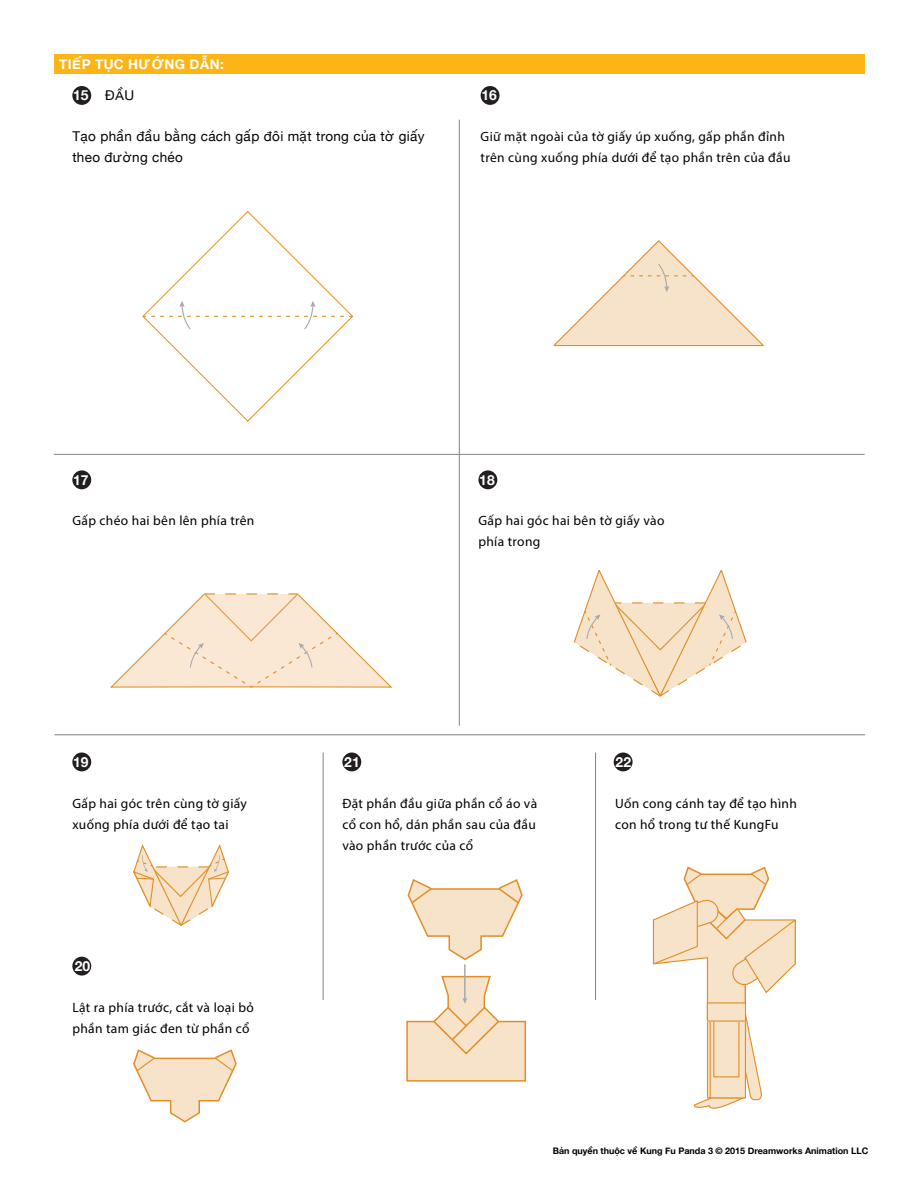
<style>
.page{position:relative;width:918px;height:1188px;background:#fff}
.page>*{position:absolute;margin:0;border:0;box-sizing:border-box;transform-origin:0 0}
.t1{font:700 13.8px "Helvetica Neue";color:#fff}
.t2{font:13.5px/21px "Myriad Pro";letter-spacing:.025em;color:#000}
.t3{font:13.5px/21px "Helvetica Neue";letter-spacing:.025em;color:#000}
.t4{font:700 13.5px "Helvetica Neue";letter-spacing:.025em;color:#fff}
.t5{font:700 9px "Helvetica Neue";color:#000}
</style>
<div class="page">
<svg style="left:110px;top:593px;width:282px;height:95px"></svg>
<svg style="left:573px;top:570px;width:174px;height:127px"></svg>
<svg style="left:142px;top:211px;width:212px;height:211px"></svg>
<svg style="left:553px;top:240px;width:211px;height:107px"></svg>
<svg style="left:143px;top:301px;width:210px;height:28px"></svg>
<svg style="left:133px;top:844px;width:97px;height:82px"></svg>
<svg style="left:133px;top:1049px;width:104px;height:74px"></svg>
<hr style="left:459px;top:120px;width:1px;height:606px;background:#848484">
<hr style="left:323px;top:753px;width:1px;height:247px;background:#848484">
<hr style="left:595px;top:753px;width:1px;height:247px;background:#848484">
<svg style="left:407px;top:879px;width:116px;height:82px"></svg>
<svg style="left:406px;top:975px;width:120px;height:107px"></svg>
<hr style="left:464px;top:964px;width:2px;height:36px;background:#a7a9ac">
<hr style="left:54px;top:735px;width:811px;height:1px;background:#848484">
<hr style="left:54px;top:454px;width:811px;height:1px;background:#848484">
<div style="left:54px;top:54px;width:810px;height:20px;background:#fcb515"></div>
<div style="left:72px;top:86px;width:19px;height:19px;background:#231f20;border-radius:50%"></div>
<div style="left:72px;top:470px;width:19px;height:19px;background:#231f20;border-radius:50%"></div>
<div style="left:72px;top:753px;width:19px;height:18px;background:#231f20;border-radius:50%"></div>
<div style="left:72px;top:957px;width:19px;height:19px;background:#231f20;border-radius:50%"></div>
<div style="left:342px;top:753px;width:19px;height:18px;background:#231f20;border-radius:50%"></div>
<div style="left:478px;top:470px;width:19px;height:19px;background:#231f20;border-radius:50%"></div>
<div style="left:481px;top:86px;width:19px;height:19px;background:#231f20;border-radius:50%"></div>
<div style="left:614px;top:753px;width:19px;height:18px;background:#231f20;border-radius:50%"></div>
<svg style="left:652px;top:866px;width:144px;height:243px"></svg>
<hr style="left:653px;top:920px;width:1px;height:44px;background:#e18e26">
<hr style="left:795px;top:920px;width:1px;height:44px;background:#e18e26">
<div style="left:707px;top:1003px;width:38px;height:18px;background:#f7e3ca"></div>
<div style="left:707px;top:1002px;width:39px;height:20px;border:1px solid #e18e26"></div>
<p class="t4" style="left:59px;top:54px;width:166px">TIẾP TỤC HƯỚNG DẪN:</p>
<p class="t1" style="left:73px;top:84px;width:17px">15</p>
<p class="t3" style="left:105px;top:85px;width:30px">ĐẦU</p>
<p class="t3" style="left:72px;top:127px;width:354px">Tạo phần đầu bằng cách gấp đôi mặt trong của tờ giấy theo đường chéo</p>
<p class="t1" style="left:482px;top:84px;width:17px">16</p>
<p class="t2" style="left:481px;top:126px;width:311px">Giữ mặt ngoài của tờ giấy úp xuống, gấp phần đỉnh trên cùng xuống phía dưới để tạo phần trên của đầu</p>
<p class="t1" style="left:73px;top:469px;width:17px">17</p>
<p class="t1" style="left:479px;top:469px;width:17px">18</p>
<p class="t2" style="left:72px;top:510px;width:184px">Gấp chéo hai bên lên phía trên</p>
<p class="t2" style="left:478px;top:510px;width:188px">Gấp hai góc hai bên tờ giấy vào phía trong</p>
<p class="t1" style="left:73px;top:751px;width:17px">19</p>
<p class="t1" style="left:344px;top:751px;width:17px">21</p>
<p class="t1" style="left:616px;top:751px;width:17px">22</p>
<p class="t2" style="left:72px;top:792px;width:176px">Gấp hai góc trên cùng tờ giấy xuống phía dưới để tạo tai</p>
<p class="t1" style="left:75px;top:955px;width:17px">20</p>
<p class="t2" style="left:72px;top:997px;width:183px">Lật ra phía trước, cắt và loại bỏ phần tam giác đen từ phần cổ</p>
<p class="t2" style="left:342px;top:792px;width:196px;text-align:justify">Đặt phần đầu giữa phần cổ áo và cổ con hổ, dán phần sau của đầu vào phần trước của cổ</p>
<p class="t2" style="left:615px;top:792px;width:183px">Uốn cong cánh tay để tạo hình con hổ trong tư thế KungFu</p>
<p class="t5" style="left:553px;top:1144px;width:317px">Bản quyền thuộc về Kung Fu Panda 3 © 2015 Dreamworks Animation LLC</p>
</div>
